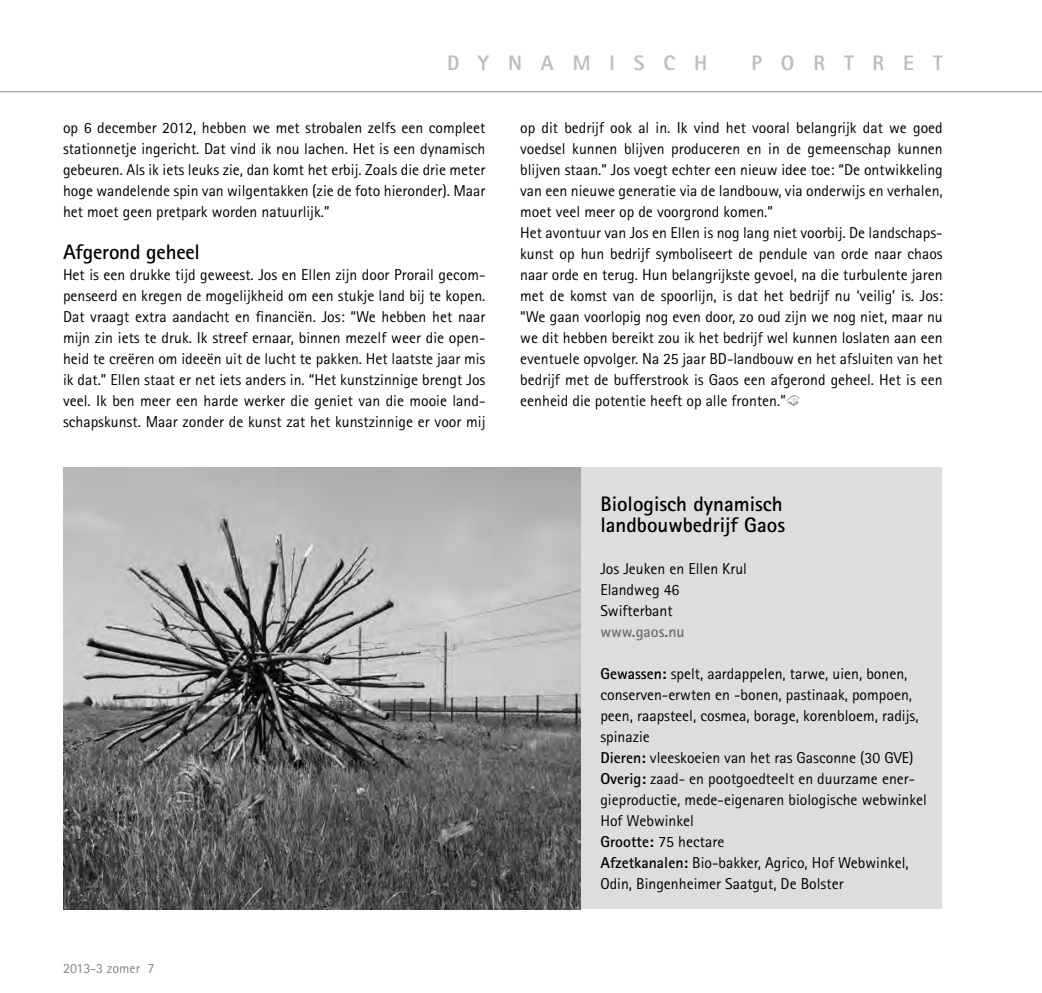
<style>
.page{position:relative;width:1042px;height:993px;background:#fff}
.page>*{position:absolute;margin:0;border:0;box-sizing:border-box;transform-origin:0 0}
.t1{font:700 21px/21px "Rotis Sans Serif";color:#000}
.t2{font:800 21px "Rotis Sans Serif";letter-spacing:.9em;color:#bcbec0}
.t3{font:15.75px/21px "Rotis Sans Serif";color:#000}
.t4{font:700 15.75px "Rotis Sans Serif";color:#6d6e71}
.t5{font:14px "Rotis Sans Serif";color:#808285}
.s1{font-weight:700}
</style>
<div class="page">
<hr style="left:0;top:91px;width:1042px;height:1px;background:#8a8c8e">
<svg style="left:786px;top:395px;width:13px;height:10px"></svg>
<div style="left:580px;top:467px;width:362px;height:441px;background:#dcddde"></div>
<img style="left:63px;top:467px;width:517px;height:441px">
<h1 class="t2" style="left:447px;top:49px;width:262px">DYNAMISCH</h1>
<h1 class="t2" style="left:751px;top:49px;width:193px">PORTRET</h1>
<p class="t3" style="left:63px;top:117px;width:424px;text-align:justify">op 6 december 2012, hebben we met strobalen zelfs een compleet stationnetje ingericht. Dat vind ik nou lachen. Het is een dynamisch gebeuren. Als ik iets leuks zie, dan komt het erbij. Zoals die drie meter hoge wandelende spin van wilgentakken (zie de foto hieronder). Maar het moet geen pretpark worden natuurlijk.”</p>
<h1 class="t1" style="left:63px;top:240px;width:139px">Afgerond geheel</h1>
<p class="t3" style="left:63px;top:264px;width:424px;text-align:justify">Het is een drukke tijd geweest. Jos en Ellen zijn door Prorail gecom&shy;penseerd en kregen de mogelijkheid om een stukje land bij te kopen.<br>Dat vraagt extra aandacht en financiën. Jos: “We hebben het naar mijn zin iets te druk. Ik streef ernaar, binnen mezelf weer die open&shy;heid te creëren om ideeën uit de lucht te pakken. Het laatste jaar mis ik dat.” Ellen staat er net iets anders in. “Het kunstzinnige brengt Jos veel. Ik ben meer een harde werker die geniet van die mooie land&shy;schapskunst. Maar zonder de kunst zat het kunstzinnige er voor mij</p>
<p class="t5" style="left:63px;top:959px;width:93px">2013-3 zomer 7</p>
<p class="t3" style="left:520px;top:116px;width:424px">op dit bedrijf ook al in. Ik vind het vooral belangrijk dat we goed voedsel kunnen blijven produceren en in de gemeenschap kunnen blijven staan.” Jos voegt echter een nieuw idee toe: “De ontwikkeling van een nieuwe generatie via de landbouw, via onderwijs en verhalen, moet veel meer op de voorgrond komen.”<br>Het avontuur van Jos en Ellen is nog lang niet voorbij. De landschaps&shy;kunst op hun bedrijf symboliseert de pendule van orde naar chaos naar orde en terug. Hun belangrijkste gevoel, na die turbulente jaren met de komst van de spoorlijn, is dat het bedrijf nu ‘veilig’ is. Jos: “We gaan voorlopig nog even door, zo oud zijn we nog niet, maar nu we dit hebben bereikt zou ik het bedrijf wel kunnen loslaten aan een eventuele opvolger. Na 25 jaar BD-landbouw en het afsluiten van het bedrijf met de bufferstrook is Gaos een afgerond geheel. Het is een eenheid die potentie heeft op alle fronten.”</p>
<h1 class="t1" style="left:600px;top:492px;width:186px">Biologisch dynamisch landbouwbedrijf Gaos</h1>
<p class="t3" style="left:600px;top:558px;width:148px">Jos Jeuken en Ellen Krul<br>Elandweg 46<br>Swifterbant</p>
<p class="t4" style="left:600px;top:621px;width:86px">www.gaos.nu</p>
<p class="t3" style="left:600px;top:663px;width:328px"><span class="s1">Gewassen:</span> spelt, aardappelen, tarwe, uien, bonen, conserven-erwten en -bonen, pastinaak, pompoen, peen, raapsteel, cosmea, borage, korenbloem, radijs, spinazie<br><span class="s1">Dieren:</span> vleeskoeien van het ras Gasconne (30 GVE)<br><span class="s1">Overig:</span> zaad- en pootgoedteelt en duurzame ener&shy;gieproductie, mede-eigenaren biologische webwinkel Hof Webwinkel<br><span class="s1">Grootte:</span> 75 hectare<br><span class="s1">Afzetkanalen:</span> Bio-bakker, Agrico, Hof Webwinkel, Odin, Bingenheimer Saatgut, De Bolster</p>
</div>
